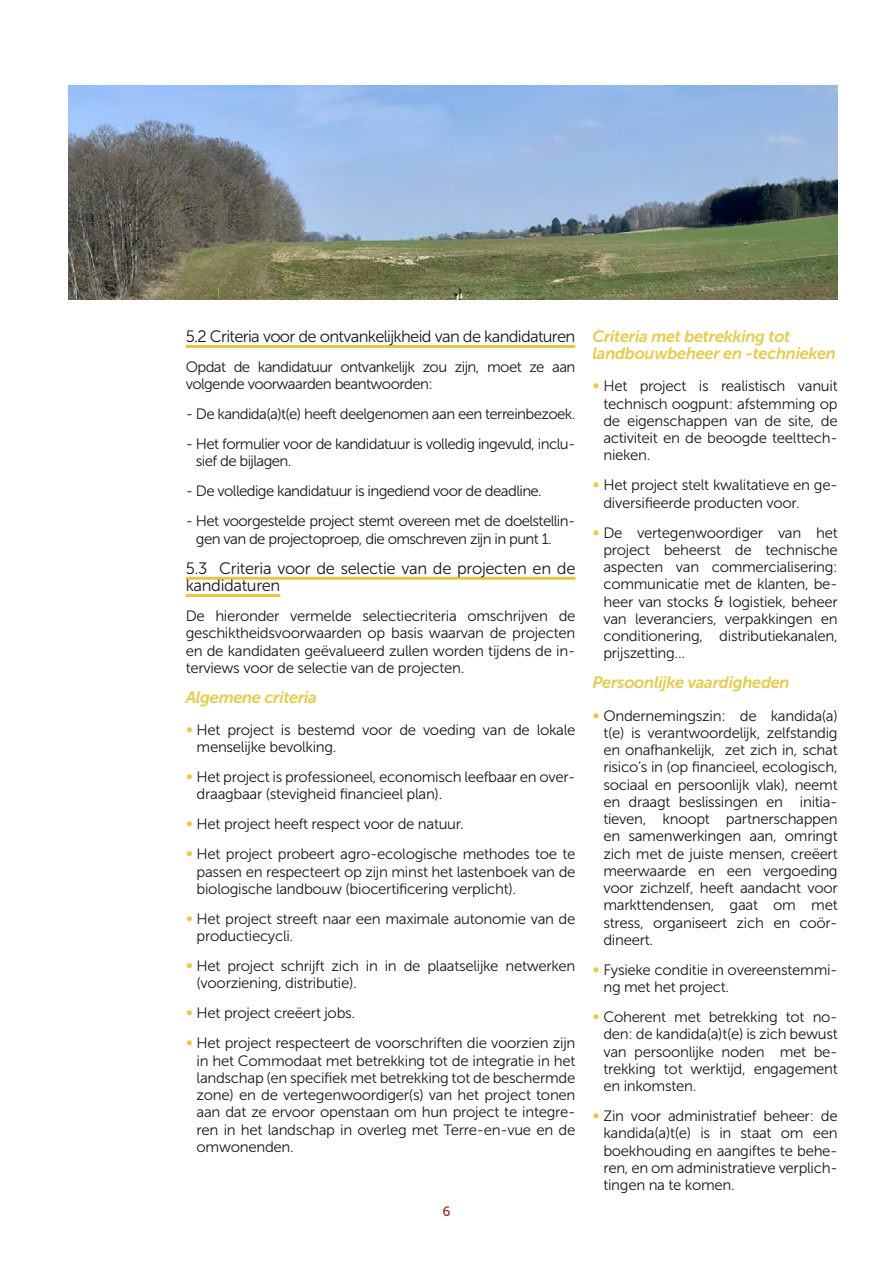
<style>
.page{position:relative;width:893px;height:1263px;background:#fff}
.page>*{position:absolute;margin:0;border:0;box-sizing:border-box;transform-origin:0 0}
.t1{font:16.5px/17.2px "Museo Sans 300";letter-spacing:-.025em;color:#191919}
.t2{font:italic 16.5px/17.2px "Museo Sans 700";letter-spacing:-.02em;color:#e5cb4e}
.t3{font:15px/17.2px "Museo Sans 300";letter-spacing:-.02em;color:#191919}
.t4{font:15px/17.2px "Museo Sans 300";letter-spacing:-.04em;color:#191919}
.t5{font:13.5px "Museo Sans 500";color:#912d2a}
.s1{color:#e5cb4e}
</style>
<div class="page">
<img style="left:68px;top:85px;width:770px;height:215px">
<hr style="left:186px;top:345px;width:389px;height:3px;background:#e3c843">
<hr style="left:186px;top:577px;width:389px;height:3px;background:#e3c843">
<hr style="left:186px;top:594px;width:94px;height:3px;background:#e3c843">
<p class="t1" style="left:186px;top:328px;width:391px">5.2 Criteria voor de ontvankelijkheid van de kandidaturen</p>
<p class="t4" style="left:186px;top:358px;width:391px">Opdat de kandidatuur ontvankelijk zou zijn, moet ze aan volgende voorwaarden beantwoorden:</p>
<p class="t4" style="left:186px;top:405px;width:391px">- De kandida(a)t(e) heeft deelgenomen aan een terreinbezoek.</p>
<p class="t4" style="left:196px;top:435px;width:381px;text-indent:-10px">- Het formulier voor de kandidatuur is volledig ingevuld, inclu&shy;sief de bijlagen.</p>
<p class="t4" style="left:186px;top:483px;width:358px">- De volledige kandidatuur is ingediend voor de deadline.</p>
<p class="t4" style="left:196px;top:513px;width:381px;text-indent:-10px">- Het voorgestelde project stemt overeen met de doelstellin&shy;gen van de projectoproep, die omschreven zijn in punt 1.</p>
<p class="t1" style="left:186px;top:560px;width:391px">5.3 Criteria voor de selectie van de projecten en de kandidaturen</p>
<p class="t3" style="left:186px;top:607px;width:391px;text-align:justify">De hieronder vermelde selectiecriteria omschrijven de geschiktheidsvoorwaarden op basis waarvan de projecten en de kandidaten geëvalueerd zullen worden tijdens de in&shy;terviews voor de selectie van de projecten.</p>
<p class="t2" style="left:186px;top:688px;width:133px">Algemene criteria</p>
<p class="t3" style="left:197px;top:721px;width:380px;text-indent:-11px"><span class="s1">∞</span> Het project is bestemd voor de voeding van de lokale menselijke bevolking.</p>
<p class="t3" style="left:197px;top:768px;width:380px;text-indent:-11px"><span class="s1">∞</span> Het project is professioneel, economisch leefbaar en over&shy;draagbaar (stevigheid financieel plan).</p>
<p class="t3" style="left:186px;top:809px;width:391px;line-height:30px"><span class="s1">∞</span> Het project heeft respect voor de natuur.<br><span class="s1">∞</span> Het project probeert agro-ecologische methodes toe te</p>
<p class="t3" style="left:197px;top:863px;width:380px">passen en respecteert op zijn minst het lastenboek van de biologische landbouw (biocertificering verplicht).</p>
<p class="t3" style="left:197px;top:910px;width:380px;text-indent:-11px"><span class="s1">∞</span> Het project streeft naar een maximale autonomie van de productiecycli.</p>
<p class="t3" style="left:197px;top:957px;width:380px;text-indent:-11px"><span class="s1">∞</span> Het project schrijft zich in in de plaatselijke netwerken (voorziening, distributie).</p>
<p class="t3" style="left:186px;top:998px;width:391px;line-height:30px"><span class="s1">∞</span> Het project creëert jobs.<br><span class="s1">∞</span> Het project respecteert de voorschriften die voorzien zijn</p>
<p class="t3" style="left:197px;top:1052px;width:380px;text-align:justify">in het Commodaat met betrekking tot de integratie in het landschap (en specifiek met betrekking tot de beschermde zone) en de vertegenwoordiger(s) van het project tonen aan dat ze ervoor openstaan om hun project te integre&shy;ren in het landschap in overleg met Terre-en-vue en de omwonenden.</p>
<p class="t5" style="left:442px;top:1204px;width:10px">6</p>
<p class="t2" style="left:592px;top:328px;width:245px">Criteria met betrekking tot landbouwbeheer en -technieken</p>
<p class="t3" style="left:603px;top:378px;width:236px;text-align:justify;text-indent:-11px"><span class="s1">∞</span> Het project is realistisch vanuit technisch oogpunt: afstemming op de eigenschappen van de site, de activiteit en de beoogde teelttech&shy;nieken.</p>
<p class="t3" style="left:603px;top:477px;width:236px;text-indent:-11px"><span class="s1">∞</span> Het project stelt kwalitatieve en ge&shy;diversifieerde producten voor.</p>
<p class="t3" style="left:603px;top:524px;width:236px;text-align:justify;text-indent:-11px"><span class="s1">∞</span> De vertegenwoordiger van het project beheerst de technische aspecten van commercialisering: communicatie met de klanten, be&shy;heer van stocks &amp; logistiek, beheer van leveranciers, verpakkingen en conditionering, distributiekanalen, prijszetting...</p>
<p class="t2" style="left:592px;top:674px;width:199px">Persoonlijke vaardigheden</p>
<p class="t3" style="left:603px;top:707px;width:236px;text-align:justify;text-indent:-11px"><span class="s1">∞</span> Ondernemingszin: de kandida(a) t(e) is verantwoordelijk, zelfstandig en onafhankelijk, zet zich in, schat risico’s in (op financieel, ecologisch, sociaal en persoonlijk vlak), neemt en draagt beslissingen en initia&shy;tieven, knoopt partnerschappen en samenwerkingen aan, omringt zich met de juiste mensen, creëert meerwaarde en een vergoeding voor zichzelf, heeft aandacht voor markttendensen, gaat om met stress, organiseert zich en coör&shy;dineert.</p>
<p class="t3" style="left:603px;top:961px;width:236px;text-indent:-11px"><span class="s1">∞</span> Fysieke conditie in overeenstemmi&shy;ng met het project.</p>
<p class="t3" style="left:603px;top:1008px;width:236px;text-align:justify;text-indent:-11px"><span class="s1">∞</span> Coherent met betrekking tot no&shy;den: de kandida(a)t(e) is zich bewust van persoonlijke noden met be&shy;trekking tot werktijd, engagement en inkomsten.</p>
<p class="t3" style="left:603px;top:1107px;width:236px;text-align:justify;text-indent:-11px"><span class="s1">∞</span> Zin voor administratief beheer: de kandida(a)t(e) is in staat om een boekhouding en aangiftes te behe&shy;ren, en om administratieve verplich&shy;tingen na te komen.</p>
</div>
